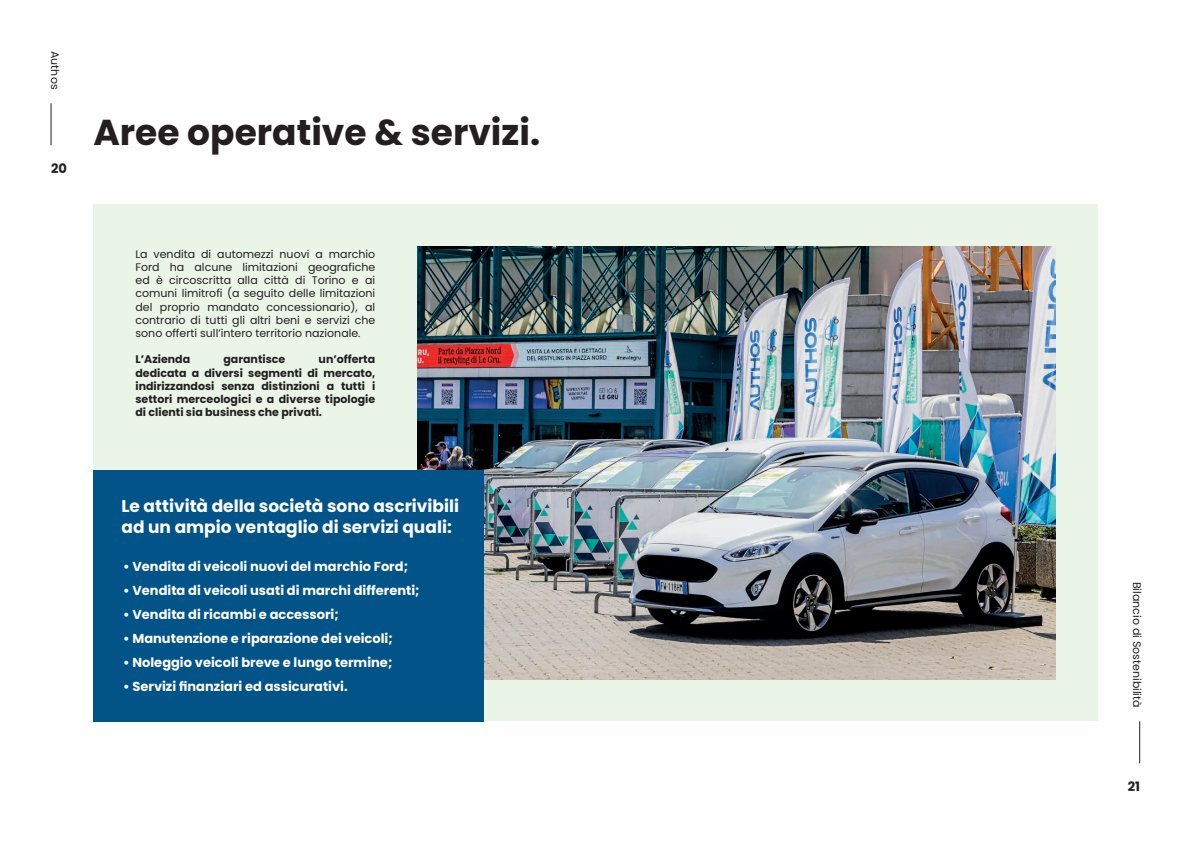
<style>
.page{position:relative;width:1191px;height:842px;background:#fff}
.page>*{position:absolute;margin:0;border:0;box-sizing:border-box;transform-origin:0 0}
.t1{font:700 36px "Poppins";color:#231f20}
.t2{font:700 17px/20.4px "Poppins";color:#fff}
.t3{font:700 13px "Poppins";color:#fff}
.t4{font:700 13px "Poppins";color:#231f20}
.t5{font:11px/13.2px "Poppins";color:#231f20;text-align:justify}
.t6{font:700 11px/13.2px "Poppins";color:#231f20;text-align:justify}
</style>
<div class="page">
<div style="left:93px;top:204px;width:1004px;height:517px;background:#eaf5e8"></div>
<img style="left:417px;top:246px;width:638px;height:433px">
<hr style="left:51px;top:103px;width:1px;height:42px;background:#231f20">
<hr style="left:1139px;top:721px;width:1px;height:42px;background:#231f20">
<div style="left:93px;top:470px;width:391px;height:251px;background:#015388"></div>
<p class="t5" style="left:61px;top:51px;width:40px;rotate:90deg">Authos</p>
<p class="t4" style="left:51px;top:161px;width:17px">20</p>
<h1 class="t1" style="left:93px;top:112px;width:448px">Aree operative &amp; servizi.</h1>
<p class="t5" style="left:135px;top:247px;width:241px">La vendita di automezzi nuovi a marchio Ford ha alcune limitazioni geografiche ed è circoscritta alla città di Torino e ai comuni limitrofi (a seguito delle limitazioni del proprio mandato concessionario), al contrario di tutti gli altri beni e servizi che sono offerti sull’intero territorio nazionale.</p>
<p class="t6" style="left:135px;top:353px;width:56px">L’Azienda</p>
<p class="t6" style="left:223px;top:353px;width:63px">garantisce</p>
<p class="t6" style="left:135px;top:353px;width:241px;text-indent:183px">un’offerta dedicata a diversi segmenti di mercato, indirizzandosi senza distinzioni a tutti i settori merceologici e a diverse tipologie di clienti sia business che privati.</p>
<h2 class="t2" style="left:121px;top:496px;width:339px">Le attività della società sono ascrivibili ad un ampio ventaglio di servizi quali:</h2>
<p class="t3" style="left:123px;top:559px;width:286px">• Vendita di veicoli nuovi del marchio Ford;</p>
<p class="t3" style="left:123px;top:583px;width:298px">• Vendita di veicoli usati di marchi differenti;</p>
<p class="t3" style="left:123px;top:607px;width:217px">• Vendita di ricambi e accessori;</p>
<p class="t3" style="left:123px;top:631px;width:271px">• Manutenzione e riparazione dei veicoli;</p>
<p class="t3" style="left:123px;top:655px;width:271px">• Noleggio veicoli breve e lungo termine;</p>
<p class="t3" style="left:123px;top:679px;width:226px">• Servizi finanziari ed assicurativi.</p>
<p class="t5" style="left:1143px;top:582px;width:127px;rotate:90deg">Bilancio di Sostenibilità</p>
<p class="t4" style="left:1127px;top:779px;width:14px">21</p>
</div>
